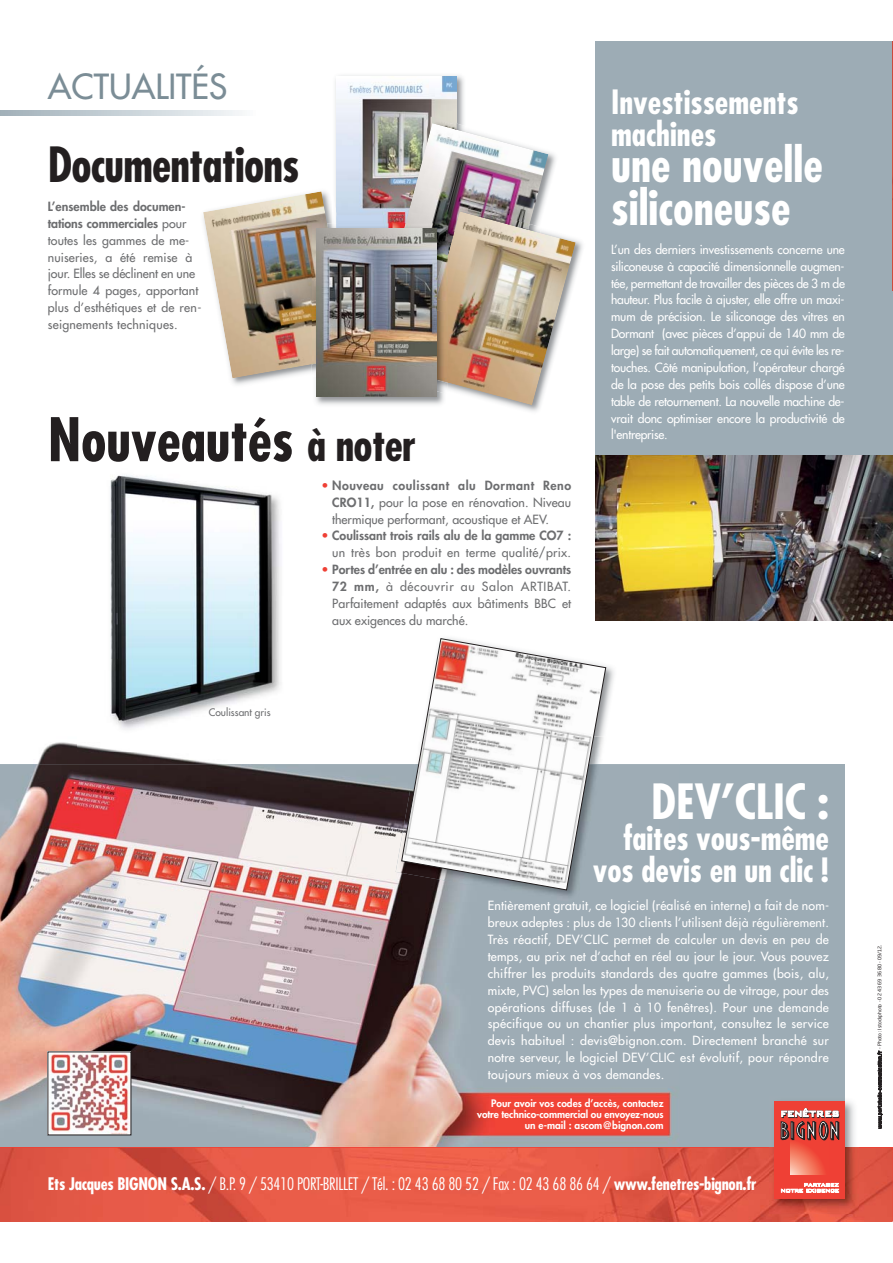
<style>
.page{position:relative;width:893px;height:1263px;background:#fff}
.page>*{position:absolute;margin:0;border:0;box-sizing:border-box;transform-origin:0 0}
.t1{font:700 condensed 58.5px "Futura";letter-spacing:-.005em;color:#231f20}
.t2{font:700 condensed 47.25px/43.8px "Futura";color:#fff}
.t3{font:700 condensed 47.25px "Futura";letter-spacing:-.02em;color:#231f20}
.t4{font:33.75px "Futura";color:#7b8d96}
.t5{font:700 condensed 32.55px/31.5px "Futura";letter-spacing:-.005em;color:#fff}
.t6{font:300 condensed 16.8px "Futura";letter-spacing:-.015em;color:#fff}
.t7{font:12.3px/16.8px "Futura";color:#fff;text-align:justify}
.t8{font:12.3px/16.8px "Futura";letter-spacing:.01em;color:#6d6e70;text-align:justify}
.t9{font:800 12.3px/16.8px "Futura";color:#6d6e70;text-align:right}
.t10{font:800 10.05px/11.2px "Futura";color:#fff;text-align:right}
.t11{font:10.05px "Futura";color:#6d6e70}
.t12{font:5.1px "Neo Sans Std";color:#231f20}
.s1{font-weight:800}
.s2{font-size:43.8px}
.s3{color:#ef4035}
.s4{font-weight:400;color:#ef4035}
.s5{font-weight:400}
.s6{font-weight:700}
</style>
<div class="page">
<img style="left:335px;top:75px;width:129px;height:114px">
<img style="left:336px;top:77px;width:120px;height:146px">
<img style="left:110px;top:475px;width:171px;height:254px">
<div style="left:0;top:764px;width:845px;height:410px;background:#9dacb5"></div>
<img style="left:37px;top:742px;width:182px;height:22px">
<img style="left:0;top:764px;width:680px;height:384px">
<div style="left:595px;top:42px;width:298px;height:482px;background:#9dacb5"></div>
<img style="left:595px;top:455px;width:298px;height:166px">
<svg style="left:0;top:110px;width:242px;height:6px"></svg>
<img style="left:0;top:1148px;width:893px;height:73px">
<img style="left:770px;top:1100px;width:89px;height:113px">
<div style="left:775px;top:1101px;width:70px;height:98px;background:#ef4035"></div>
<svg style="left:791px;top:1141px;width:34px;height:34px"></svg>
<svg style="left:781px;top:1183px;width:58px;height:9px"></svg>
<svg style="left:781px;top:1108px;width:58px;height:33px"></svg>
<svg style="left:877px;top:1051px;width:5px;height:78px"></svg>
<img style="left:50px;top:1054px;width:79px;height:79px">
<img style="left:548px;top:152px;width:8px;height:36px">
<img style="left:400px;top:117px;width:56px;height:6px">
<img style="left:389px;top:123px;width:159px;height:100px">
<img style="left:606px;top:666px;width:8px;height:54px">
<img style="left:396px;top:764px;width:206px;height:140px">
<img style="left:552px;top:901px;width:26px;height:3px">
<svg style="left:401px;top:638px;width:205px;height:252px"></svg>
<img style="left:509px;top:240px;width:74px;height:172px">
<img style="left:468px;top:207px;width:62px;height:4px">
<img style="left:448px;top:205px;width:20px;height:6px">
<img style="left:448px;top:209px;width:8px;height:2px">
<img style="left:416px;top:211px;width:160px;height:194px">
<img style="left:231px;top:378px;width:46px;height:7px">
<img style="left:203px;top:191px;width:148px;height:187px">
<img style="left:312px;top:377px;width:136px;height:28px">
<img style="left:351px;top:223px;width:45px;height:5px">
<img style="left:396px;top:223px;width:4px;height:5px">
<img style="left:436px;top:245px;width:8px;height:12px">
<img style="left:400px;top:223px;width:48px;height:22px">
<img style="left:436px;top:383px;width:12px;height:11px">
<img style="left:436px;top:302px;width:12px;height:7px">
<img style="left:436px;top:309px;width:12px;height:74px">
<img style="left:436px;top:257px;width:12px;height:45px">
<svg style="left:444px;top:241px;width:4px;height:16px"></svg>
<img style="left:312px;top:223px;width:39px;height:141px">
<img style="left:316px;top:228px;width:120px;height:169px">
<h3 class="t4" style="left:48px;top:70px;width:181px">ACTUALITÉS</h3>
<h2 class="t3" style="left:48px;top:144px;width:253px">Documentations</h2>
<p class="t8" style="left:48px;top:199px;width:155px;text-align:left"><span class="s1">L’ensemble des documen&shy;tations commerciales</span> pour toutes les gammes de me&shy;nuiseries, a été remise à jour. Elles se déclinent en une formule 4 pages, apportant plus d’esthétiques et de ren&shy;seignements techniques.</p>
<h1 class="t1" style="left:48px;top:414px;width:370px">Nouveautés <span class="s2">à noter</span></h1>
<p class="t8" style="left:332px;top:478px;width:241px;text-indent:-11px"><span class="s3">•</span> <span class="s1">Nouveau coulissant alu Dormant Reno CRO11,</span> pour la pose en rénovation. Niveau thermique performant, acoustique et AEV.</p>
<p class="t9" style="left:321px;top:528px;width:251px"><span class="s4">•</span> Coulissant trois rails alu de la gamme CO7 : <span class="s5">un très bon produit en terme qualité/prix.</span></p>
<p class="t8" style="left:332px;top:562px;width:241px;text-indent:-11px"><span class="s3">•</span> <span class="s1">Portes d’entrée en alu : des modèles ouvrants 72 mm,</span> à découvrir au Salon ARTIBAT.<br>Parfaitement adaptés aux bâtiments BBC et aux exigences du marché.</p>
<h3 class="t5" style="left:611px;top:89px;width:189px">Investissements machines</h3>
<h2 class="t2" style="left:611px;top:146px;width:213px">une nouvelle siliconeuse</h2>
<p class="t7" style="left:611px;top:242px;width:235px">L’un des derniers investissements concerne une siliconeuse à capacité dimensionnelle augmen&shy;tée, permettant de travailler des pièces de 3 m de hauteur. Plus facile à ajuster, elle offre un maxi&shy;mum de précision. Le siliconage des vitres en Dormant (avec pièces d’appui de 140 mm de large) se fait automatiquement, ce qui évite les re&shy;touches. Côté manipulation, l’opérateur chargé de la pose des petits bois collés dispose d’une table de retournement. La nouvelle machine de&shy;vrait donc optimiser encore la productivité de l'entreprise.</p>
<p class="t11" style="left:209px;top:708px;width:63px">Coulissant gris</p>
<h2 class="t2" style="left:651px;top:784px;width:179px">DEV’CLIC :</h2>
<h3 class="t5" style="left:593px;top:825px;width:238px;text-align:right">faites vous-même vos devis en un clic !</h3>
<p class="t7" style="left:488px;top:898px;width:343px">Entièrement gratuit, ce logiciel (réalisé en interne) a fait de nom&shy;breux adeptes : plus de 130 clients l’utilisent déjà régulièrement.<br>Très réactif, DEV’CLIC permet de calculer un devis en peu de temps, au prix net d’achat en réel au jour le jour. Vous pouvez chiffrer les produits standards des quatre gammes (bois, alu, mixte, PVC) selon les types de menuiserie ou de vitrage, pour des opérations diffuses (de 1 à 10 fenêtres). Pour une demande spécifique ou un chantier plus important, consultez le service devis habituel : devis@bignon.com. Directement branché sur notre serveur, le logiciel DEV’CLIC est évolutif, pour répondre toujours mieux à vos demandes.</p>
<p class="t10" style="left:477px;top:1098px;width:188px">Pour avoir vos codes d’accès, contactez votre technico-commercial ou envoyez-nous un e-mail : ascom@bignon.com</p>
<h3 class="t6" style="left:48px;top:1177px;width:710px"><span class="s6">Ets Jacques BIGNON S.A.S.</span> / B.P. 9 / 53410 PORT-BRILLET / Tél. : 02 43 68 80 52 / Fax : 02 43 68 86 64 / <span class="s6">www.fenetres-bignon.fr</span></h3>
<p class="t12" style="left:877px;top:1049px;width:106px;rotate:-90deg">- Photo : Istockphoto - 02 43 69 36 80 - 09/12.</p>
</div>
